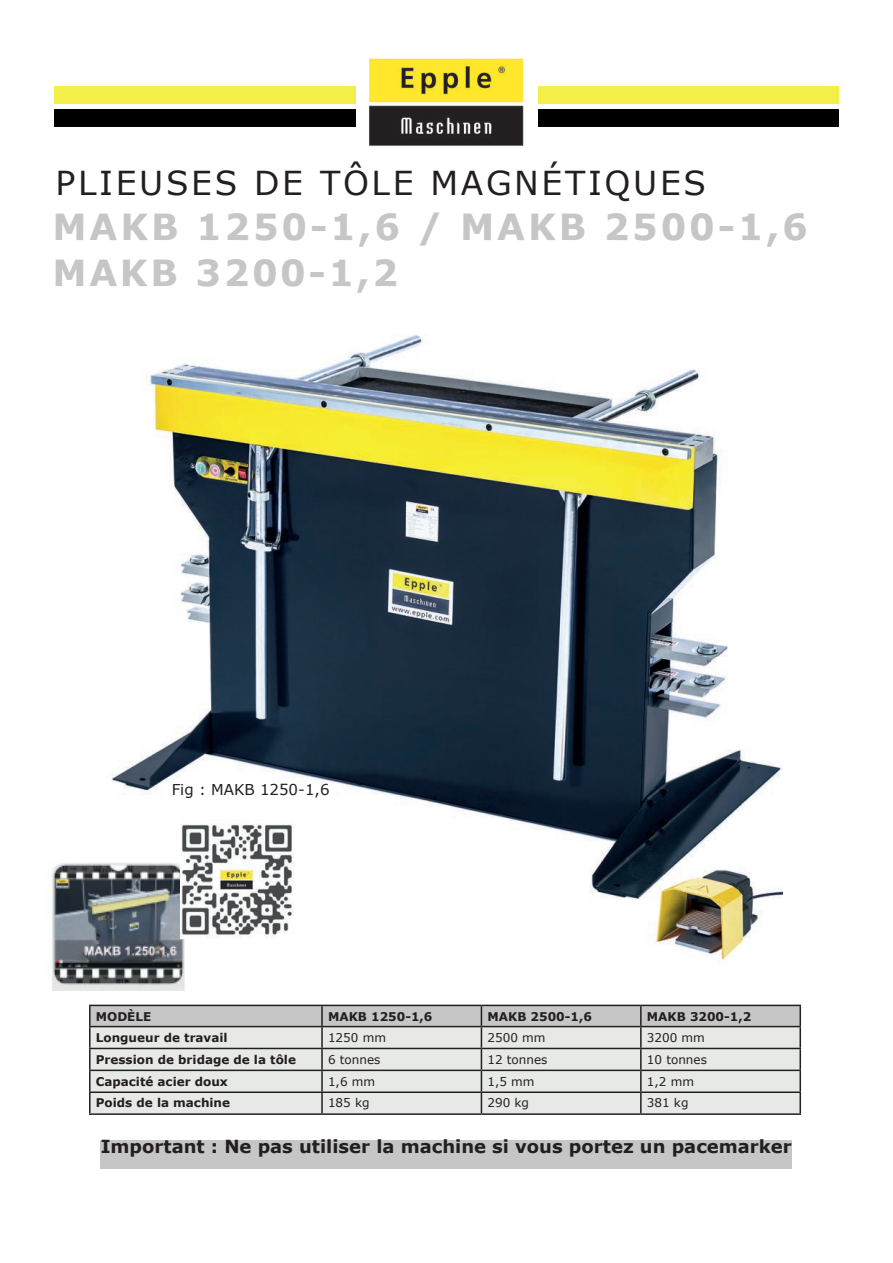
<style>
.page{position:relative;width:893px;height:1263px;background:#fff}
.page>*{position:absolute;margin:0;border:0;box-sizing:border-box;transform-origin:0 0}
.t1{font:700 36px/46.3px "Verdana";letter-spacing:.075em;color:#c6c6c6}
.t2{font:33px "Verdana";letter-spacing:.08em;color:#231f20}
.t3{font:700 18px "Verdana";color:#231f20}
.t4{font:15px "Verdana";color:#231f20}
.t5{font:700 12px "Verdana";color:#231f20}
.t6{font:12px "Verdana";color:#231f20}
</style>
<div class="page">
<div style="left:54px;top:86px;width:302px;height:18px;background:#f4ee48"></div>
<div style="left:538px;top:86px;width:301px;height:18px;background:#f4ee48"></div>
<div style="left:54px;top:109px;width:302px;height:18px;background:#000001"></div>
<div style="left:538px;top:109px;width:301px;height:18px;background:#000001"></div>
<img style="left:369px;top:58px;width:155px;height:88px">
<hr style="left:89px;top:1005px;width:233px;height:1px;background:#231f20">
<hr style="left:89px;top:1006px;width:2px;height:20px;background:#231f20">
<hr style="left:641px;top:1005px;width:160px;height:1px;background:#231f20">
<hr style="left:799px;top:1006px;width:2px;height:20px;background:#231f20">
<hr style="left:89px;top:1026px;width:233px;height:1px;background:#231f20">
<hr style="left:89px;top:1027px;width:2px;height:21px;background:#231f20">
<hr style="left:641px;top:1026px;width:160px;height:1px;background:#231f20">
<hr style="left:799px;top:1027px;width:2px;height:21px;background:#231f20">
<hr style="left:89px;top:1048px;width:233px;height:1px;background:#231f20">
<hr style="left:89px;top:1049px;width:2px;height:20px;background:#231f20">
<hr style="left:641px;top:1048px;width:160px;height:1px;background:#231f20">
<hr style="left:799px;top:1049px;width:2px;height:20px;background:#231f20">
<hr style="left:89px;top:1069px;width:233px;height:2px;background:#231f20">
<hr style="left:89px;top:1071px;width:2px;height:20px;background:#231f20">
<hr style="left:641px;top:1069px;width:160px;height:2px;background:#231f20">
<hr style="left:799px;top:1071px;width:2px;height:20px;background:#231f20">
<hr style="left:89px;top:1091px;width:233px;height:2px;background:#231f20">
<hr style="left:89px;top:1093px;width:2px;height:20px;background:#231f20">
<svg style="left:90px;top:1005px;width:710px;height:108px;background:#d3d4d2"></svg>
<hr style="left:641px;top:1091px;width:160px;height:2px;background:#231f20">
<hr style="left:640px;top:1093px;width:2px;height:20px;background:#231f20">
<hr style="left:799px;top:1093px;width:2px;height:20px;background:#231f20">
<hr style="left:89px;top:1113px;width:233px;height:2px;background:#231f20">
<hr style="left:322px;top:1113px;width:159px;height:2px;background:#231f20">
<hr style="left:481px;top:1113px;width:160px;height:2px;background:#231f20">
<hr style="left:641px;top:1113px;width:160px;height:2px;background:#231f20">
<div style="left:101px;top:1140px;width:691px;height:28px;background:#c6c6c6"></div>
<img style="left:111px;top:335px;width:671px;height:625px">
<img style="left:52px;top:862px;width:135px;height:128px">
<img style="left:180px;top:820px;width:115px;height:119px">
<h2 class="t2" style="left:56px;top:162px;width:652px">PLIEUSES DE TÔLE MAGNÉTIQUES</h2>
<h1 class="t1" style="left:53px;top:204px;width:757px">MAKB 1250-1,6 / MAKB 2500-1,6<br>MAKB 3200-1,2</h1>
<p class="t4" style="left:172px;top:780px;width:159px">Fig : MAKB 1250-1,6</p>
<p class="t5" style="left:96px;top:1008px;width:57px">MODÈLE</p>
<p class="t5" style="left:328px;top:1008px;width:106px">MAKB 1250-1,6</p>
<p class="t5" style="left:487px;top:1008px;width:106px">MAKB 2500-1,6</p>
<p class="t5" style="left:647px;top:1008px;width:106px">MAKB 3200-1,2</p>
<p class="t5" style="left:96px;top:1029px;width:133px">Longueur de travail</p>
<p class="t6" style="left:328px;top:1030px;width:60px">1250 mm</p>
<p class="t6" style="left:487px;top:1030px;width:60px">2500 mm</p>
<p class="t6" style="left:647px;top:1030px;width:60px">3200 mm</p>
<p class="t5" style="left:96px;top:1051px;width:202px">Pression de bridage de la tôle</p>
<p class="t6" style="left:328px;top:1052px;width:54px">6 tonnes</p>
<p class="t6" style="left:487px;top:1052px;width:62px">12 tonnes</p>
<p class="t6" style="left:647px;top:1052px;width:62px">10 tonnes</p>
<p class="t5" style="left:96px;top:1073px;width:134px">Capacité acier doux</p>
<p class="t6" style="left:328px;top:1073px;width:49px">1,6 mm</p>
<p class="t6" style="left:487px;top:1073px;width:49px">1,5 mm</p>
<p class="t6" style="left:647px;top:1073px;width:49px">1,2 mm</p>
<p class="t5" style="left:96px;top:1095px;width:136px">Poids de la machine</p>
<p class="t6" style="left:328px;top:1095px;width:43px">185 kg</p>
<p class="t6" style="left:487px;top:1095px;width:43px">290 kg</p>
<p class="t6" style="left:647px;top:1095px;width:43px">381 kg</p>
<h3 class="t3" style="left:101px;top:1135px;width:693px">Important : Ne pas utiliser la machine si vous portez un pacemarker</h3>
</div>
